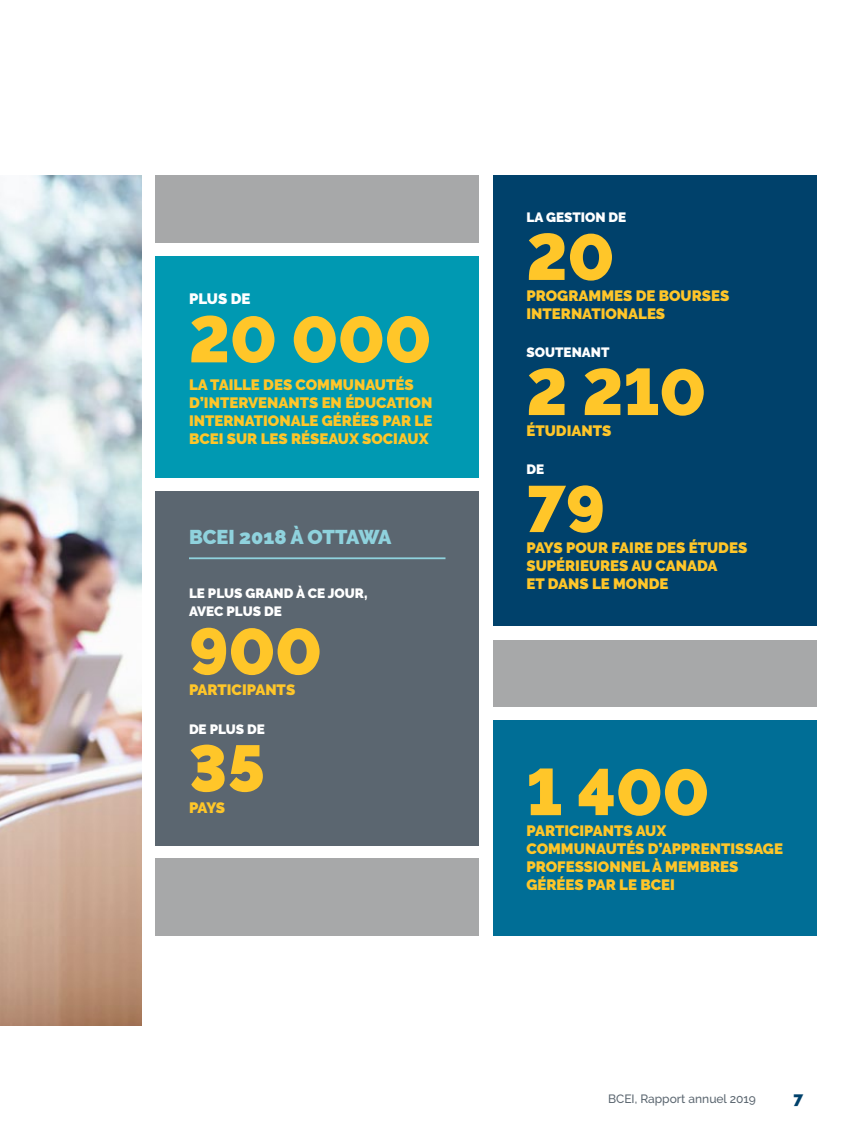
<style>
.page{position:relative;width:864px;height:1134px;background:#fff}
.page>*{position:absolute;margin:0;border:0;box-sizing:border-box;transform-origin:0 0}
.t1{font:900 65.25px "Raleway";color:#ffc629}
.t2{font:900 19.95px "Raleway";color:#8fd2dd}
.t3{font:900 16.5px "Raleway";color:#00416b}
.t4{font:900 15px/18px "Raleway";color:#ffc629}
.t5{font:900 15px "Raleway";color:#fff}
.t6{font:900 13.5px/18.1px "Raleway";color:#fff}
.t7{font:500 12px "Raleway";color:#5b6670}
</style>
<div class="page">
<img style="left:0;top:176px;width:142px;height:850px">
<div style="left:493px;top:176px;width:324px;height:450px;background:#00416b"></div>
<div style="left:155px;top:256px;width:324px;height:222px;background:#0099b2"></div>
<div style="left:155px;top:491px;width:324px;height:355px;background:#5b6670"></div>
<hr style="left:189px;top:557px;width:257px;height:2px;background:#8fd2dd">
<div style="left:155px;top:176px;width:324px;height:67px;background:#a7a8a9"></div>
<div style="left:155px;top:858px;width:324px;height:77px;background:#a7a8a9"></div>
<div style="left:493px;top:720px;width:324px;height:215px;background:#006e96"></div>
<div style="left:493px;top:640px;width:324px;height:67px;background:#a7a8a9"></div>
<p class="t5" style="left:189px;top:290px;width:63px">PLUS DE</p>
<h1 class="t1" style="left:189px;top:302px;width:244px">20 000</h1>
<p class="t4" style="left:189px;top:376px;width:245px">LA TAILLE DES COMMUNAUTÉS<br>D’INTERVENANTS EN ÉDUCATION<br>INTERNATIONALE GÉRÉES PAR LE<br>BCEI SUR LES RÉSEAUX SOCIAUX</p>
<h2 class="t2" style="left:189px;top:525px;width:204px">BCEI 2018 À OTTAWA</h2>
<p class="t6" style="left:189px;top:585px;width:180px">LE PLUS GRAND À CE JOUR,<br>AVEC PLUS DE</p>
<h1 class="t1" style="left:189px;top:614px;width:134px">900</h1>
<p class="t4" style="left:189px;top:681px;width:108px">PARTICIPANTS</p>
<p class="t6" style="left:189px;top:720px;width:78px">DE PLUS DE</p>
<h1 class="t1" style="left:189px;top:731px;width:78px">35</h1>
<p class="t4" style="left:189px;top:798px;width:38px">PAYS</p>
<p class="t6" style="left:526px;top:208px;width:101px">LA GESTION DE</p>
<h1 class="t1" style="left:526px;top:219px;width:89px">20</h1>
<p class="t4" style="left:526px;top:287px;width:204px">PROGRAMMES DE BOURSES<br>INTERNATIONALES</p>
<p class="t6" style="left:526px;top:343px;width:84px">SOUTENANT</p>
<h1 class="t1" style="left:526px;top:354px;width:181px">2 210</h1>
<p class="t4" style="left:526px;top:422px;width:86px">ÉTUDIANTS</p>
<p class="t6" style="left:526px;top:460px;width:19px">DE</p>
<h1 class="t1" style="left:526px;top:471px;width:80px">79</h1>
<p class="t4" style="left:526px;top:539px;width:222px">PAYS POUR FAIRE DES ÉTUDES<br>SUPÉRIEURES AU CANADA<br>ET DANS LE MONDE</p>
<h1 class="t1" style="left:526px;top:754px;width:184px">1 400</h1>
<p class="t4" style="left:526px;top:822px;width:258px">PARTICIPANTS AUX<br>COMMUNAUTÉS D’APPRENTISSAGE<br>PROFESSIONNEL À MEMBRES<br>GÉRÉES PAR LE BCEI</p>
<p class="t7" style="left:608px;top:1092px;width:149px">BCEI, Rapport annuel 2019</p>
<p class="t3" style="left:793px;top:1089px;width:11px">7</p>
</div>
